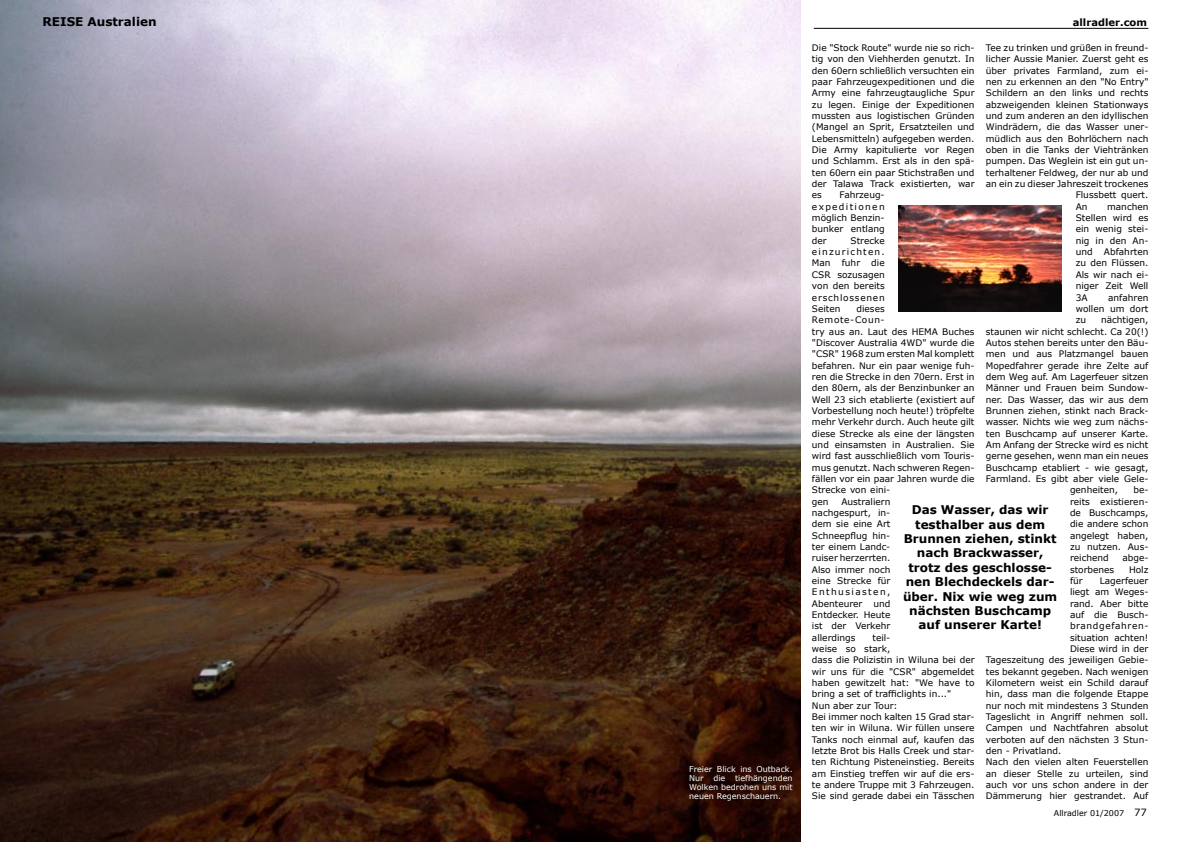
<style>
.page{position:relative;width:1191px;height:842px;background:#fff}
.page>*{position:absolute;margin:0;border:0;box-sizing:border-box;transform-origin:0 0}
.t1{font:700 12px/14.4px "Verdana";color:#000;text-align:center}
.t2{font:700 10px "Verdana";color:#000}
.t3{font:9px/11.3px "Verdana";color:#000;text-align:justify}
.t4{font:9px "Verdana";letter-spacing:.07em;color:#000}
.t5{font:8px/9px "Verdana";color:#fff;text-align:justify}
.t6{font:8px "Verdana";color:#000}
.s1{font-size:10px}
</style>
<div class="page">
<img style="left:0;top:0;width:800px;height:842px">
<hr style="left:814px;top:28px;width:334px;height:1px;background:#000">
<img style="left:899px;top:205px;width:162px;height:107px">
<p class="t1" style="left:43px;top:14px;width:116px">REISE Australien</p>
<p class="t2" style="left:1072px;top:16px;width:76px">allradler.com</p>
<p class="t5" style="left:689px;top:764px;width:105px">Freier Blick ins Outback.<br>Nur die tiefhängenden Wolken bedrohen uns mit neuen Regenschauern.</p>
<p class="t3" style="left:986px;top:42px;width:164px">Tee zu trinken und grüßen in freund-</p>
<p class="t3" style="left:986px;top:53px;width:164px">licher Aussie Manier. Zuerst geht es</p>
<p class="t3" style="left:986px;top:64px;width:164px">über privates Farmland, zum ei-</p>
<p class="t3" style="left:986px;top:76px;width:164px">nen zu erkennen an den "No Entry"</p>
<p class="t3" style="left:986px;top:87px;width:164px">Schildern an den links und rechts</p>
<p class="t3" style="left:986px;top:98px;width:164px">abzweigenden kleinen Stationways</p>
<p class="t3" style="left:986px;top:110px;width:164px">und zum anderen an den idyllischen</p>
<p class="t3" style="left:986px;top:121px;width:164px">Windrädern, die das Wasser uner-</p>
<p class="t3" style="left:986px;top:133px;width:164px">müdlich aus den Bohrlöchern nach</p>
<p class="t3" style="left:986px;top:144px;width:164px">oben in die Tanks der Viehtränken</p>
<p class="t3" style="left:986px;top:155px;width:164px">pumpen. Das Weglein ist ein gut un-</p>
<p class="t3" style="left:986px;top:167px;width:164px">terhaltener Feldweg, der nur ab und</p>
<p class="t3" style="left:986px;top:178px;width:164px">an ein zu dieser Jahreszeit trockenes</p>
<p class="t3" style="left:1075px;top:189px;width:74px">Flussbett quert.</p>
<p class="t3" style="left:1075px;top:201px;width:13px">An</p>
<p class="t3" style="left:812px;top:42px;width:164px">Die "Stock Route" wurde nie so rich&shy;tig von den Viehherden genutzt. In den 60ern schließlich versuchten ein paar Fahrzeugexpeditionen und die Army eine fahrzeugtaugliche Spur zu legen. Einige der Expeditionen mussten aus logistischen Gründen (Mangel an Sprit, Ersatzteilen und Lebensmitteln) aufgegeben werden.<br>Die Army kapitulierte vor Regen und Schlamm. Erst als in den spä&shy;ten 60ern ein paar Stichstraßen und der Talawa Track existierten, war es</p>
<p class="t3" style="left:812px;top:189px;width:74px;text-indent:28px">Fahrzeug&shy;expeditionen möglich Benzin&shy;bunker entlang der</p>
<p class="t3" style="left:1075px;top:201px;width:74px;text-indent:31px">manchen Stellen wird es ein wenig stei&shy;nig in den An&shy;und</p>
<p class="t3" style="left:812px;top:235px;width:74px;text-indent:39px">Strecke einzurichten.<br>Man fuhr die CSR sozusagen von den bereits erschlossenen Seiten</p>
<p class="t3" style="left:1075px;top:246px;width:74px;text-indent:28px">Abfahrten zu den Flüssen.<br>Als wir nach ei&shy;niger Zeit Well 3A</p>
<p class="t3" style="left:1075px;top:291px;width:74px;text-indent:32px">anfahren wollen um dort zu</p>
<p class="t3" style="left:812px;top:303px;width:164px;text-align:left;text-indent:45px">dieses<br>Remote-Coun-<br>try aus an. Laut des HEMA Buches "Discover Australia 4WD" wurde die "CSR" 1968 zum ersten Mal komplett befahren. Nur ein paar wenige fuh&shy;ren die Strecke in den 70ern. Erst in den 80ern, als der Benzinbunker an<br>Well 23 sich etablierte (existiert auf<br>Vorbestellung noch heute!) tröpfelte mehr Verkehr durch. Auch heute gilt diese Strecke als eine der längsten und einsamsten in Australien. Sie wird fast ausschließlich vom Touris&shy;mus genutzt. Nach schweren Regen&shy;fällen vor ein paar Jahren wurde die<br>Strecke von eini-<br>gen</p>
<p class="t3" style="left:1101px;top:314px;width:49px">nächtigen,</p>
<p class="t3" style="left:986px;top:325px;width:164px">staunen wir nicht schlecht. Ca 20(!)</p>
<p class="t3" style="left:986px;top:337px;width:164px">Autos stehen bereits unter den Bäu-</p>
<p class="t3" style="left:986px;top:348px;width:164px">men und aus Platzmangel bauen</p>
<p class="t3" style="left:986px;top:359px;width:164px">Mopedfahrer gerade ihre Zelte auf</p>
<p class="t3" style="left:986px;top:371px;width:164px">dem Weg auf. Am Lagerfeuer sitzen</p>
<p class="t3" style="left:986px;top:382px;width:164px">Männer und Frauen beim Sundow-</p>
<p class="t3" style="left:986px;top:393px;width:164px">ner. Das Wasser, das wir aus dem</p>
<p class="t3" style="left:986px;top:405px;width:164px">Brunnen ziehen, stinkt nach Brack-</p>
<p class="t3" style="left:986px;top:416px;width:164px">wasser. Nichts wie weg zum nächs-</p>
<p class="t3" style="left:986px;top:427px;width:164px">ten Buschcamp auf unserer Karte.</p>
<p class="t3" style="left:986px;top:439px;width:164px">Am Anfang der Strecke wird es nicht</p>
<p class="t3" style="left:986px;top:450px;width:164px">gerne gesehen, wenn man ein neues</p>
<p class="t3" style="left:986px;top:461px;width:164px">Buschcamp etabliert - wie gesagt,</p>
<p class="t3" style="left:986px;top:473px;width:164px">Farmland. Es gibt aber viele Gele-</p>
<p class="t3" style="left:1070px;top:484px;width:50px">genheiten,</p>
<p class="t3" style="left:1070px;top:484px;width:80px;text-indent:63px">be&shy;reits existieren&shy;de Buschcamps, die andere schon angelegt haben, zu nutzen. Aus&shy;reichend</p>
<p class="t3" style="left:812px;top:495px;width:80px;text-indent:29px">Australiern nachgespurt, in&shy;dem sie eine Art Schneepflug hin&shy;ter einem Landc&shy;ruiser herzerrten.<br>Also immer noch eine Strecke für Enthusiasten, Abenteurer und Entdecker. Heute ist der Verkehr allerdings</p>
<p class="t1" style="left:903px;top:502px;width:156px">Das Wasser, das wir testhalber aus dem<br>Brunnen ziehen, stinkt nach Brackwasser, trotz des geschlosse&shy;nen Blechdeckels dar&shy;über. Nix wie weg zum nächsten Buschcamp auf unserer Karte!</p>
<p class="t3" style="left:1122px;top:552px;width:28px">abge-</p>
<p class="t3" style="left:1070px;top:563px;width:46px">storbenes</p>
<p class="t3" style="left:1129px;top:563px;width:21px">Holz</p>
<p class="t3" style="left:1070px;top:575px;width:14px">für</p>
<p class="t3" style="left:1099px;top:575px;width:50px">Lagerfeuer</p>
<p class="t3" style="left:1070px;top:586px;width:80px">liegt am Weges-</p>
<p class="t3" style="left:1070px;top:597px;width:80px">rand. Aber bitte</p>
<p class="t3" style="left:1070px;top:609px;width:80px">auf die Busch-</p>
<p class="t4" style="left:1070px;top:620px;width:80px">brandgefahren-</p>
<p class="t3" style="left:1070px;top:631px;width:80px">situation achten!</p>
<p class="t3" style="left:1070px;top:643px;width:80px">Diese wird in der</p>
<p class="t3" style="left:986px;top:654px;width:164px">Tageszeitung des jeweiligen Gebie-</p>
<p class="t3" style="left:986px;top:665px;width:164px">tes bekannt gegeben. Nach wenigen</p>
<p class="t3" style="left:986px;top:677px;width:164px">Kilometern weist ein Schild darauf</p>
<p class="t3" style="left:986px;top:688px;width:164px">hin, dass man die folgende Etappe</p>
<p class="t3" style="left:986px;top:699px;width:164px">nur noch mit mindestens 3 Stunden</p>
<p class="t3" style="left:986px;top:711px;width:164px">Tageslicht in Angriff nehmen soll.</p>
<p class="t3" style="left:986px;top:722px;width:164px">Campen und Nachtfahren absolut</p>
<p class="t3" style="left:986px;top:733px;width:164px">verboten auf den nächsten 3 Stun-</p>
<p class="t3" style="left:986px;top:745px;width:77px">den - Privatland.</p>
<p class="t3" style="left:986px;top:756px;width:164px">Nach den vielen alten Feuerstellen an dieser Stelle zu urteilen, sind auch vor uns schon andere in der Dämmerung hier gestrandet. Auf</p>
<p class="t3" style="left:812px;top:631px;width:164px;text-align:left;text-indent:60px">teil-<br>weise so stark,<br>dass die Polizistin in Wiluna bei der wir uns für die "CSR" abgemeldet haben gewitzelt hat: "We have to bring a set of trafficlights in..."</p>
<p class="t3" style="left:812px;top:699px;width:87px">Nun aber zur Tour:</p>
<p class="t3" style="left:812px;top:711px;width:164px">Bei immer noch kalten 15 Grad star&shy;ten wir in Wiluna. Wir füllen unsere Tanks noch einmal auf, kaufen das letzte Brot bis Halls Creek und star&shy;ten Richtung Pisteneinstieg. Bereits am Einstieg treffen wir auf die ers&shy;te andere Truppe mit 3 Fahrzeugen.<br>Sie sind gerade dabei ein Tässchen</p>
<p class="t6" style="left:1054px;top:808px;width:94px">Allradler 01/2007 <span class="s1">77</span></p>
</div>
